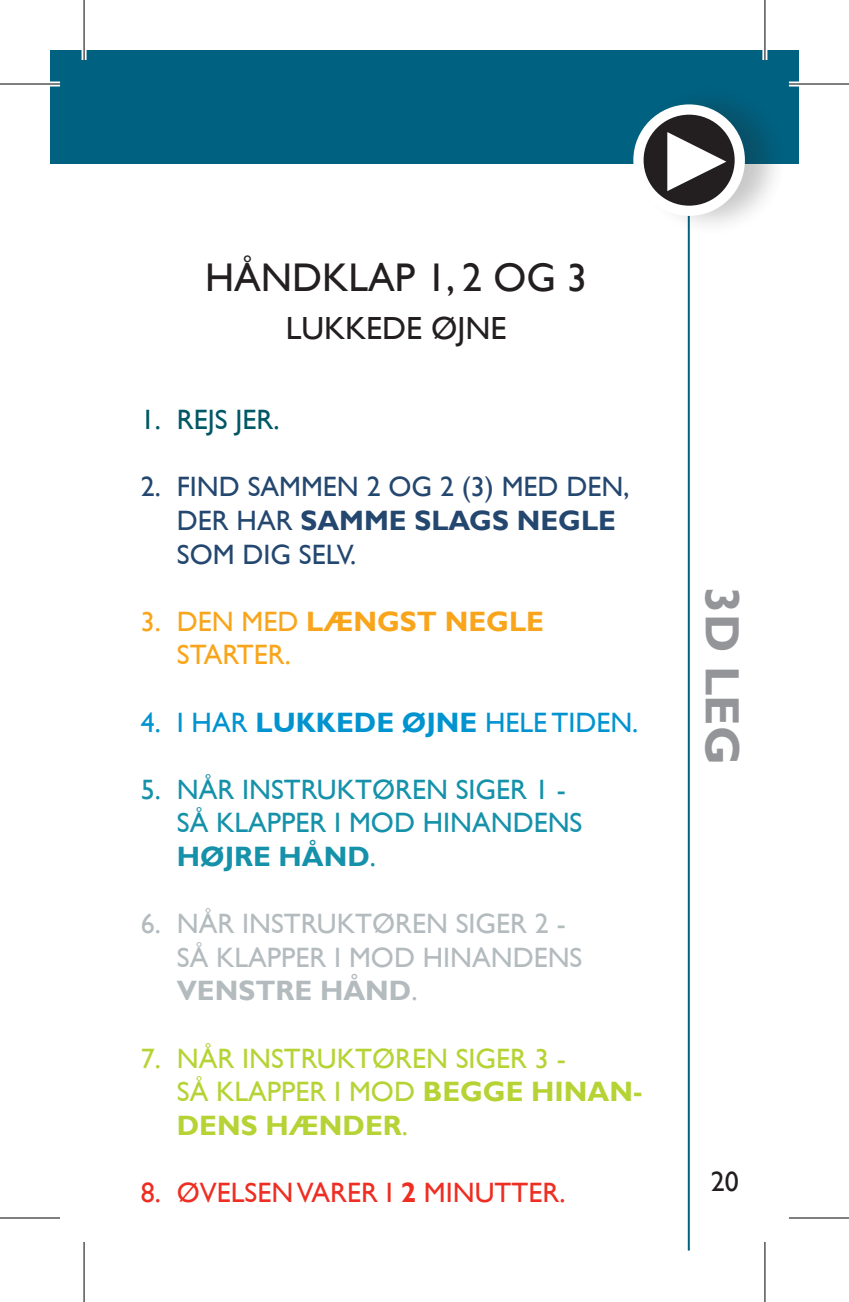
<style>
.page{position:relative;width:849px;height:1302px;background:#fff}
.page>*{position:absolute;margin:0;border:0;box-sizing:border-box;transform-origin:0 0}
.t1{font:700 48px "Gill Sans";color:#939598}
.t2{font:40px "Gill Sans";color:#231f20}
.t3{font:32px "Gill Sans";color:#231f20}
.t4{font:28px/33.6px "Gill Sans";color:#b5d334}
.t5{font:28px/33.6px "Gill Sans";color:#244770}
.t6{font:28px/33.6px "Gill Sans";color:#b3bbbe}
.t7{font:28px/33.6px "Gill Sans";color:#1591aa}
.t8{font:28px/33.6px "Gill Sans";color:#f9a51b}
.t9{font:28px "Gill Sans";color:#0093d0}
.t10{font:28px "Gill Sans";color:#ee2e22}
.t11{font:28px "Gill Sans";color:#005864}
.t12{font:28px "Gill Sans";color:#231f20}
.s1{font-weight:700}
</style>
<div class="page">
<div style="left:50px;top:50px;width:748px;height:113px;background:#006180"></div>
<hr style="left:687px;top:204px;width:2px;height:1046px;background:#006180">
<div style="left:634px;top:82px;width:164px;height:173px;background:#231f20;opacity:.25"></div>
<svg style="left:638px;top:110px;width:101px;height:101px;background:#524e4f"></svg>
<div style="left:633px;top:104px;width:111px;height:112px;border:10px solid #fff;border-radius:50%"></div>
<svg style="left:667px;top:132px;width:59px;height:59px"></svg>
<div style="left:0;top:82px;width:60px;height:5px;background:#fff"></div>
<div style="left:788px;top:82px;width:60px;height:5px;background:#fff"></div>
<hr style="left:82px;top:0;width:4px;height:60px;background:#fff">
<svg style="left:762px;top:0;width:5px;height:60px"></svg>
<svg style="left:765px;top:1242px;width:1px;height:60px"></svg>
<hr style="left:0;top:83px;width:60px;height:2px;background:#000">
<hr style="left:788px;top:83px;width:60px;height:2px;background:#000">
<hr style="left:0;top:1217px;width:60px;height:2px;background:#000">
<hr style="left:788px;top:1217px;width:60px;height:2px;background:#000">
<hr style="left:83px;top:0;width:2px;height:60px;background:#000">
<hr style="left:83px;top:1242px;width:2px;height:60px;background:#000">
<hr style="left:764px;top:0;width:1px;height:60px;background:#000">
<hr style="left:764px;top:1242px;width:1px;height:60px;background:#000">
<h2 class="t2" style="left:205px;top:254px;width:383px">HÅNDKLAP 1, 2 OG 3</h2>
<p class="t3" style="left:286px;top:310px;width:222px">LUKKEDE ØJNE</p>
<p class="t11" style="left:141px;top:403px;width:140px">1.REJS JER.</p>
<p class="t5" style="left:177px;top:470px;width:454px;text-indent:-36px">2. FIND SAMMEN 2 OG 2 (3) MED DEN,<br>DER HAR <span class="s1">SAMME SLAGS NEGLE<br></span>SOM DIG SELV.</p>
<p class="t8" style="left:177px;top:604px;width:368px;text-indent:-36px">3.DEN MED <span class="s1">LÆNGST NEGLE<br></span>STARTER.</p>
<p class="t9" style="left:141px;top:706px;width:499px">4. I HAR <span class="s1">LUKKEDE ØJNE</span> HELE TIDEN.</p>
<p class="t7" style="left:177px;top:772px;width:407px;text-indent:-36px">5. NÅR INSTRUKTØREN SIGER 1 -<br>SÅ KLAPPER I MOD HINANDENS<br><span class="s1">HØJRE HÅND</span>.</p>
<p class="t6" style="left:177px;top:907px;width:407px;text-indent:-36px">6. NÅR INSTRUKTØREN SIGER 2 -<br>SÅ KLAPPER I MOD HINANDENS<br><span class="s1">VENSTRE HÅND</span>.</p>
<p class="t4" style="left:177px;top:1041px;width:467px;text-indent:-36px">7. NÅR INSTRUKTØREN SIGER 3 -<br>SÅ KLAPPER I MOD <span class="s1">BEGGE HINAN-<br>DENS HÆNDER</span>.</p>
<p class="t10" style="left:141px;top:1176px;width:426px">8. ØVELSEN VARER I <span class="s1">2</span> MINUTTER.</p>
<h1 class="t1" style="left:750px;top:587px;width:179px;rotate:90deg">3D LEG</h1>
<p class="t12" style="left:710px;top:1165px;width:29px">20</p>
</div>
